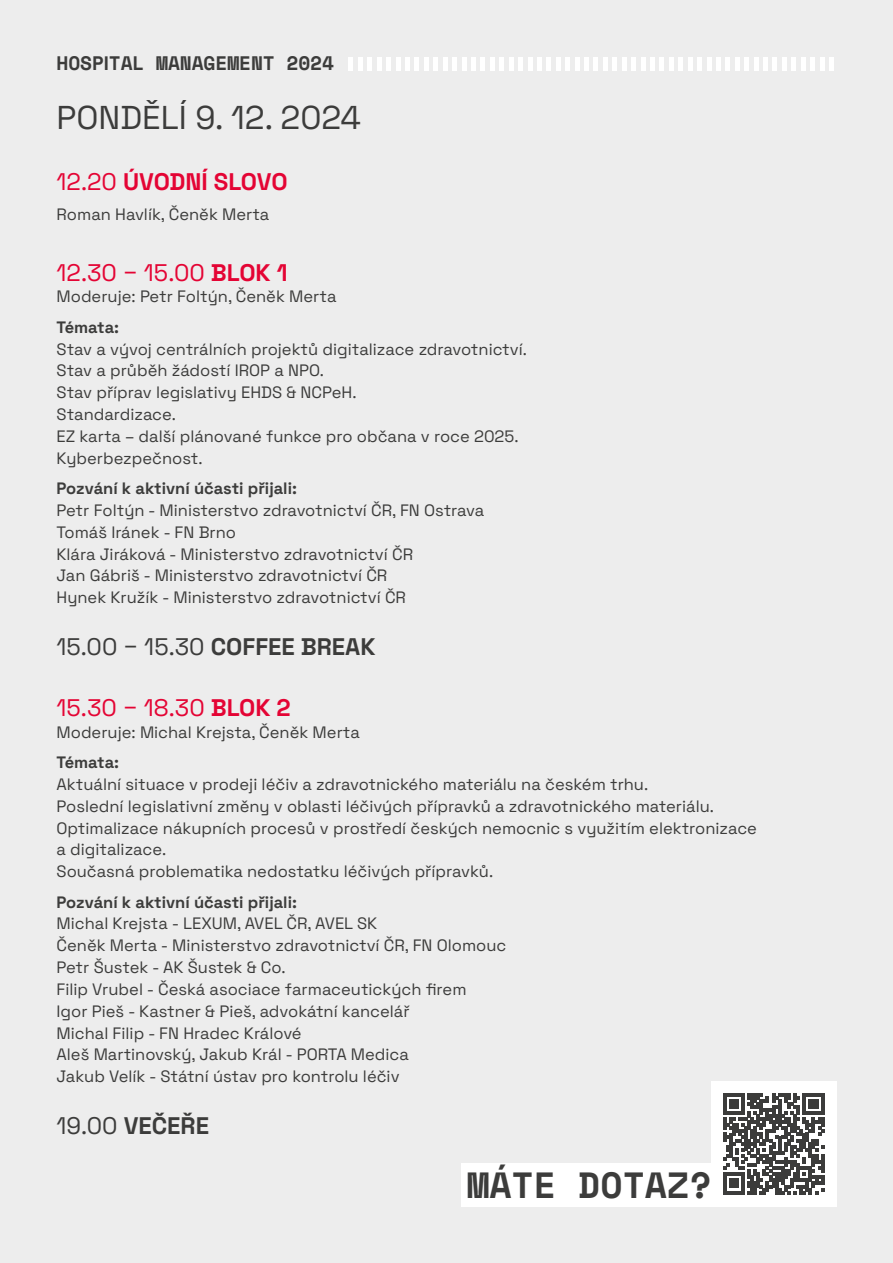
<style>
.page{position:relative;width:893px;height:1263px;background:#ededed}
.page>*{position:absolute;margin:0;border:0;box-sizing:border-box;transform-origin:0 0}
.t1{font:700 36.3px "Space Mono";color:#3c3c3b}
.t2{font:300 33px "Space Grotesk";color:#3c3c3b}
.t3{font:300 24px "Space Grotesk";color:#e40434}
.t4{font:300 24px "Space Grotesk";color:#3c3c3b}
.t5{font:700 19.5px "Space Mono";letter-spacing:-.005em;color:#3c3c3b}
.t6{font:300 16.5px/21.9px "Space Grotesk";color:#3c3c3b}
.s1{font-family:"Space Grotesk";font-weight:300}
</style>
<div class="page">
<hr style="left:349px;top:57px;width:4px;height:13px;background:#fff">
<div style="left:358px;top:57px;width:5px;height:13px;background:#fff"></div>
<div style="left:367px;top:57px;width:5px;height:13px;background:#fff"></div>
<div style="left:377px;top:57px;width:5px;height:13px;background:#fff"></div>
<div style="left:386px;top:57px;width:5px;height:13px;background:#fff"></div>
<hr style="left:396px;top:57px;width:4px;height:13px;background:#fff">
<div style="left:405px;top:57px;width:5px;height:13px;background:#fff"></div>
<hr style="left:415px;top:57px;width:4px;height:13px;background:#fff">
<div style="left:424px;top:57px;width:5px;height:13px;background:#fff"></div>
<div style="left:433px;top:57px;width:5px;height:13px;background:#fff"></div>
<div style="left:443px;top:57px;width:5px;height:13px;background:#fff"></div>
<div style="left:452px;top:57px;width:5px;height:13px;background:#fff"></div>
<hr style="left:462px;top:57px;width:4px;height:13px;background:#fff">
<div style="left:471px;top:57px;width:5px;height:13px;background:#fff"></div>
<div style="left:480px;top:57px;width:5px;height:13px;background:#fff"></div>
<div style="left:490px;top:57px;width:5px;height:13px;background:#fff"></div>
<div style="left:499px;top:57px;width:5px;height:13px;background:#fff"></div>
<hr style="left:509px;top:57px;width:4px;height:13px;background:#fff">
<div style="left:518px;top:57px;width:5px;height:13px;background:#fff"></div>
<hr style="left:528px;top:57px;width:4px;height:13px;background:#fff">
<div style="left:537px;top:57px;width:5px;height:13px;background:#fff"></div>
<div style="left:546px;top:57px;width:5px;height:13px;background:#fff"></div>
<div style="left:556px;top:57px;width:5px;height:13px;background:#fff"></div>
<div style="left:565px;top:57px;width:5px;height:13px;background:#fff"></div>
<hr style="left:575px;top:57px;width:4px;height:13px;background:#fff">
<div style="left:584px;top:57px;width:5px;height:13px;background:#fff"></div>
<hr style="left:594px;top:57px;width:4px;height:13px;background:#fff">
<div style="left:603px;top:57px;width:5px;height:13px;background:#fff"></div>
<div style="left:612px;top:57px;width:5px;height:13px;background:#fff"></div>
<div style="left:622px;top:57px;width:5px;height:13px;background:#fff"></div>
<div style="left:631px;top:57px;width:5px;height:13px;background:#fff"></div>
<hr style="left:641px;top:57px;width:4px;height:13px;background:#fff">
<div style="left:650px;top:57px;width:5px;height:13px;background:#fff"></div>
<div style="left:659px;top:57px;width:5px;height:13px;background:#fff"></div>
<div style="left:669px;top:57px;width:5px;height:13px;background:#fff"></div>
<div style="left:678px;top:57px;width:5px;height:13px;background:#fff"></div>
<hr style="left:688px;top:57px;width:4px;height:13px;background:#fff">
<div style="left:697px;top:57px;width:5px;height:13px;background:#fff"></div>
<hr style="left:707px;top:57px;width:4px;height:13px;background:#fff">
<div style="left:716px;top:57px;width:5px;height:13px;background:#fff"></div>
<div style="left:725px;top:57px;width:5px;height:13px;background:#fff"></div>
<div style="left:735px;top:57px;width:5px;height:13px;background:#fff"></div>
<div style="left:744px;top:57px;width:5px;height:13px;background:#fff"></div>
<hr style="left:754px;top:57px;width:4px;height:13px;background:#fff">
<div style="left:763px;top:57px;width:5px;height:13px;background:#fff"></div>
<hr style="left:773px;top:57px;width:4px;height:13px;background:#fff">
<div style="left:782px;top:57px;width:5px;height:13px;background:#fff"></div>
<div style="left:791px;top:57px;width:5px;height:13px;background:#fff"></div>
<div style="left:801px;top:57px;width:5px;height:13px;background:#fff"></div>
<div style="left:810px;top:57px;width:5px;height:13px;background:#fff"></div>
<hr style="left:820px;top:57px;width:4px;height:13px;background:#fff">
<div style="left:829px;top:57px;width:5px;height:13px;background:#fff"></div>
<div style="left:461px;top:1163px;width:257px;height:43px;background:#fff"></div>
<div style="left:711px;top:1081px;width:125px;height:125px;background:#fff"></div>
<svg style="left:723px;top:1093px;width:101px;height:101px"></svg>
<p class="t5" style="left:57px;top:48px;width:279px">HOSP<span class="s1">I</span>TAL MANAGEMENT 2024</p>
<h2 class="t2" style="left:57px;top:93px;width:306px">PONDĚLÍ 9. 12. 2024</h2>
<h3 class="t3" style="left:57px;top:164px;width:233px">12.20 ÚVODNÍ SLOVO</h3>
<p class="t6" style="left:57px;top:202px;width:214px">Roman Havlík, Čeněk Merta</p>
<h3 class="t3" style="left:57px;top:255px;width:232px">12.30 – 15.00 BLOK 1</h3>
<p class="t6" style="left:57px;top:281px;width:281px;line-height:30.3px">Moderuje: Petr Foltýn, Čeněk Merta<br>Témata:</p>
<p class="t6" style="left:57px;top:337px;width:472px">Stav a vývoj centrálních projektů digitalizace zdravotnictví.<br>Stav a průběh žádostí IROP a NPO.<br>Stav příprav legislativy EHDS &amp; NCPeH.<br>Standardizace.<br>EZ karta – další plánované funkce pro občana v roce 2025.<br>Kyberbezpečnost.</p>
<p class="t6" style="left:57px;top:476px;width:429px">Pozvání k aktivní účasti přijali:<br>Petr Foltýn - Ministerstvo zdravotnictví ČR, FN Ostrava Tomáš Iránek - FN Brno<br>Klára Jiráková - Ministerstvo zdravotnictví ČR<br>Jan Gábriš - Ministerstvo zdravotnictví ČR<br>Hynek Kružík - Ministerstvo zdravotnictví ČR</p>
<h3 class="t4" style="left:57px;top:629px;width:320px">15.00 – 15.30 COFFEE BREAK</h3>
<h3 class="t3" style="left:57px;top:690px;width:236px">15.30 – 18.30 BLOK 2</h3>
<p class="t6" style="left:57px;top:716px;width:305px;line-height:30.3px">Moderuje: Michal Krejsta, Čeněk Merta<br>Témata:</p>
<p class="t6" style="left:57px;top:772px;width:702px">Aktuální situace v prodeji léčiv a zdravotnického materiálu na českém trhu.<br>Poslední legislativní změny v oblasti léčivých přípravků a zdravotnického materiálu.<br>Optimalizace nákupních procesů v prostředí českých nemocnic s využitím elektronizace a digitalizace.<br>Současná problematika nedostatku léčivých přípravků.</p>
<p class="t6" style="left:57px;top:890px;width:451px">Pozvání k aktivní účasti přijali:<br>Michal Krejsta - LEXUM, AVEL ČR, AVEL SK<br>Čeněk Merta - Ministerstvo zdravotnictví ČR, FN Olomouc Petr Šustek - AK Šustek &amp; Co.<br>Filip Vrubel - Česká asociace farmaceutických firem<br>Igor Pieš - Kastner &amp; Pieš, advokátní kancelář<br>Michal Filip - FN Hradec Králové<br>Aleš Martinovský, Jakub Král - PORTA Medica<br>Jakub Velík - Státní ústav pro kontrolu léčiv</p>
<h3 class="t4" style="left:57px;top:1108px;width:154px">19.00 VEČEŘE</h3>
<h1 class="t1" style="left:467px;top:1158px;width:246px">MÁTE DOTAZ?</h1>
</div>
